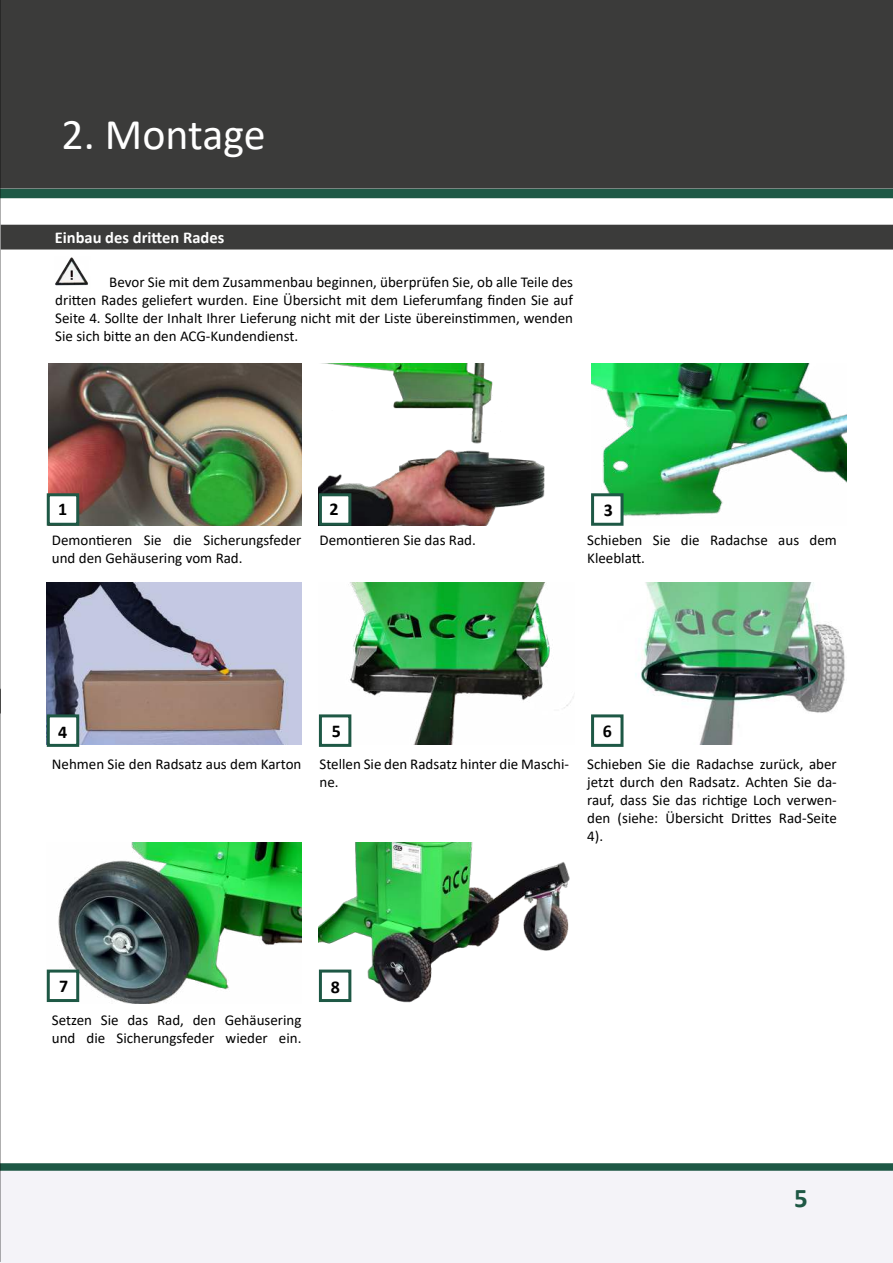
<style>
.page{position:relative;width:893px;height:1263px;background:#fff}
.page>*{position:absolute;margin:0;border:0;box-sizing:border-box;transform-origin:0 0}
.t1{font:43.95px "Calibri";letter-spacing:-.005em;color:#fff}
.t2{font:700 27px "Calibri";color:#1e5845}
.t3{font:700 18px "Calibri";color:#000}
.t4{font:700 16.5px "Calibri";color:#fff}
.t5{font:15px/18px "Calibri";color:#000}
</style>
<div class="page">
<img style="left:350px;top:583px;width:224px;height:161px">
<img style="left:623px;top:583px;width:222px;height:161px">
<img style="left:58px;top:842px;width:244px;height:161px">
<img style="left:591px;top:364px;width:255px;height:161px">
<img style="left:319px;top:364px;width:226px;height:161px">
<img style="left:49px;top:364px;width:253px;height:161px">
<img style="left:47px;top:583px;width:255px;height:161px">
<svg style="left:0;top:1163px;width:893px;height:100px"></svg>
<div style="left:1px;top:0;width:892px;height:189px;background:#3b3b3a"></div>
<div style="left:1px;top:189px;width:892px;height:9px;background:#1e5845"></div>
<hr style="left:0;top:0;width:1px;height:1262px;background:#000">
<svg style="left:0;top:689px;width:1px;height:24px"></svg>
<div style="left:2px;top:225px;width:891px;height:24px;background:#3b3b3a"></div>
<img style="left:55px;top:257px;width:33px;height:29px">
<div style="left:47px;top:493px;width:32px;height:33px;background:#fff;border:3px solid #1e5845"></div>
<div style="left:319px;top:493px;width:32px;height:33px;background:#fff;border:3px solid #1e5845"></div>
<div style="left:47px;top:714px;width:32px;height:33px;background:#fff;border:3px solid #1e5845"></div>
<div style="left:319px;top:714px;width:32px;height:33px;background:#fff;border:3px solid #1e5845"></div>
<div style="left:47px;top:969px;width:32px;height:33px;background:#fff;border:3px solid #1e5845"></div>
<div style="left:591px;top:493px;width:32px;height:33px;background:#fff;border:3px solid #1e5845"></div>
<img style="left:319px;top:842px;width:251px;height:161px">
<div style="left:319px;top:969px;width:32px;height:33px;background:#fff;border:3px solid #1e5845"></div>
<div style="left:591px;top:714px;width:32px;height:33px;background:#fff;border:3px solid #1e5845"></div>
<h1 class="t1" style="left:62px;top:104px;width:205px">2. Montage</h1>
<p class="t4" style="left:55px;top:226px;width:171px">Einbau des dri琀琀en Rades</p>
<p class="t5" style="left:55px;top:272px;width:519px;text-align:justify;text-indent:54px">Bevor Sie mit dem Zusammenbau beginnen, überprüfen Sie, ob alle Teile des dri琀琀en Rades geliefert wurden. Eine Übersicht mit dem Lieferumfang 昀椀nden Sie auf Seite 4. Sollte der Inhalt Ihrer Lieferung nicht mit der Liste übereins琀椀mmen, wenden Sie sich bi琀琀e an den ACG-Kundendienst.</p>
<p class="t3" style="left:58px;top:502px;width:11px">1</p>
<p class="t3" style="left:330px;top:502px;width:11px">2</p>
<p class="t3" style="left:604px;top:503px;width:11px">3</p>
<p class="t5" style="left:52px;top:531px;width:251px">Demon琀椀eren Sie die Sicherungsfeder und den Gehäusering vom Rad.</p>
<p class="t5" style="left:320px;top:531px;width:158px">Demon琀椀eren Sie das Rad.</p>
<p class="t5" style="left:587px;top:531px;width:251px">Schieben Sie die Radachse aus dem<br>Kleebla琀琀.</p>
<p class="t3" style="left:58px;top:725px;width:11px">4</p>
<p class="t3" style="left:332px;top:724px;width:11px">5</p>
<p class="t3" style="left:603px;top:724px;width:11px">6</p>
<p class="t5" style="left:320px;top:755px;width:251px;text-indent:-268px">Nehmen Sie den Radsatz aus dem Karton Stellen Sie den Radsatz hinter die Maschi&shy;ne.</p>
<p class="t5" style="left:587px;top:755px;width:251px;text-align:justify">Schieben Sie die Radachse zurück, aber jetzt durch den Radsatz. Achten Sie da&shy;rauf, dass Sie das rich琀椀ge Loch verwen&shy;den (siehe: Übersicht Dri琀琀es Rad-Seite 4).</p>
<p class="t3" style="left:59px;top:979px;width:11px">7</p>
<p class="t5" style="left:52px;top:1011px;width:251px">Setzen Sie das Rad, den Gehäusering und die Sicherungsfeder wieder ein.</p>
<p class="t3" style="left:331px;top:980px;width:11px">8</p>
<h2 class="t2" style="left:799px;top:1187px;width:15px">5</h2>
</div>
